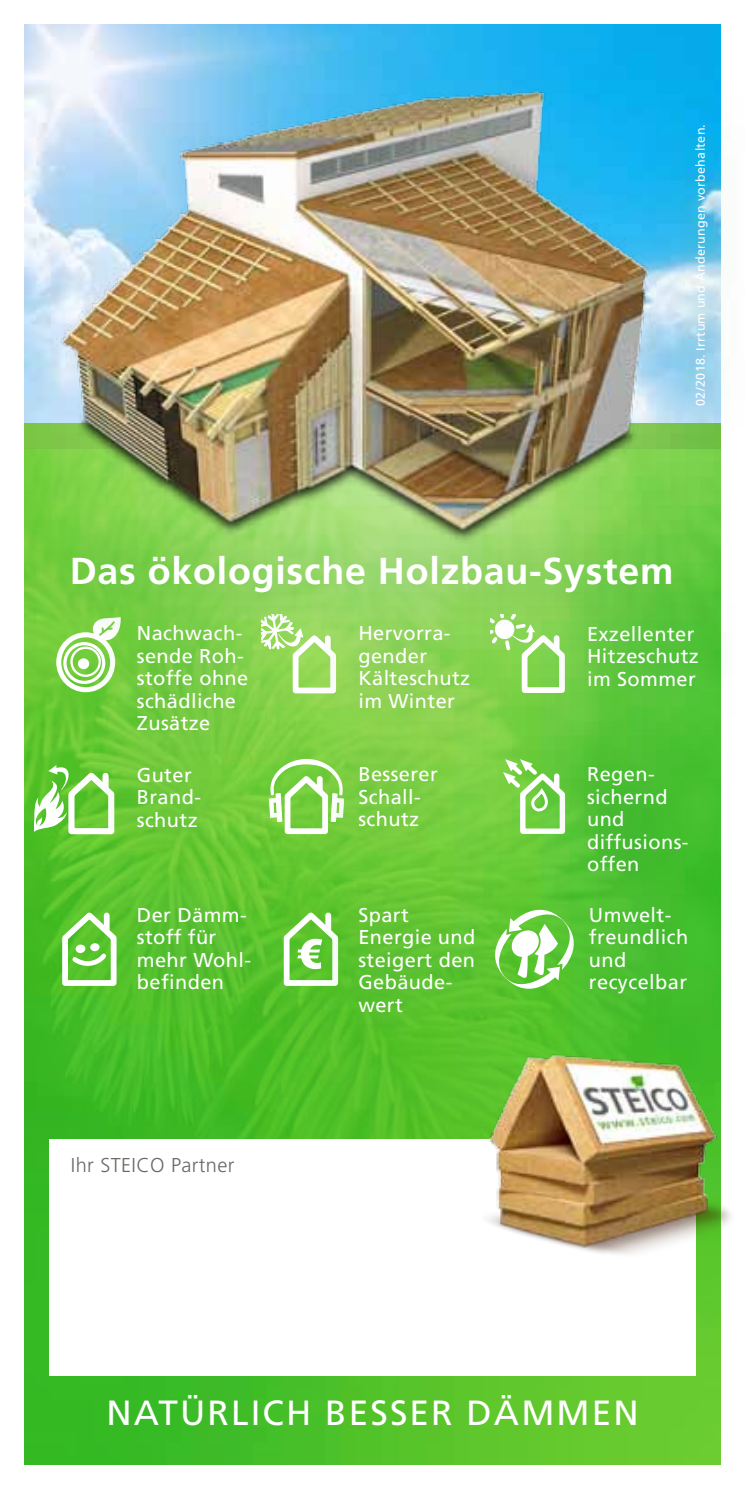
<style>
.page{position:relative;width:745px;height:1489px;background:#fff}
.page>*{position:absolute;margin:0;border:0;box-sizing:border-box;transform-origin:0 0}
.t1{font:700 37.5px "Frutiger";letter-spacing:.02em;color:#fff}
.t2{font:35px "Frutiger";letter-spacing:.06em;color:#fff}
.t3{font:20px/22.5px "Frutiger";letter-spacing:.02em;color:#fff}
.t4{font:300 20px "Frutiger";letter-spacing:.02em;color:#6a6864}
.t5{font:12.5px "Frutiger";letter-spacing:.02em;color:#fff}
</style>
<div class="page">
<img style="left:25px;top:25px;width:694px;height:425px">
<img style="left:25px;top:450px;width:694px;height:1013px">
<div style="left:56px;top:632px;width:59px;height:60px;border:5px solid #fff;border-radius:50%"></div>
<div style="left:63px;top:642px;width:42px;height:42px;border:3px solid #fff;border-radius:50%"></div>
<div style="left:70px;top:646px;width:31px;height:31px;border:2px solid #fff;border-radius:50%"></div>
<div style="left:78px;top:658px;width:11px;height:11px;background:#fff;border-radius:50%"></div>
<svg style="left:513px;top:641px;width:25px;height:54px"></svg>
<svg style="left:35px;top:765px;width:53px;height:72px"></svg>
<svg style="left:293px;top:641px;width:16px;height:55px"></svg>
<svg style="left:88px;top:641px;width:205px;height:140px;background:#7dce49"></svg>
<svg style="left:309px;top:641px;width:204px;height:116px;background:#8ed456"></svg>
<svg style="left:538px;top:578px;width:183px;height:141px;background:#62c843"></svg>
<svg style="left:663px;top:86px;width:58px;height:363px;background:#67c6e1"></svg>
<svg style="left:268px;top:759px;width:42px;height:78px"></svg>
<svg style="left:310px;top:719px;width:170px;height:141px;background:#80d049"></svg>
<svg style="left:502px;top:759px;width:36px;height:77px"></svg>
<svg style="left:538px;top:719px;width:183px;height:187px;background:#52c237"></svg>
<svg style="left:522px;top:906px;width:18px;height:85px"></svg>
<svg style="left:540px;top:859px;width:181px;height:181px;background:#4dc033"></svg>
<svg style="left:88px;top:720px;width:156px;height:139px;background:#71ca3e"></svg>
<svg style="left:88px;top:859px;width:203px;height:180px;background:#57c22d"></svg>
<svg style="left:59px;top:907px;width:60px;height:81px"></svg>
<svg style="left:75px;top:944px;width:11px;height:9px"></svg>
<svg style="left:90px;top:942px;width:10px;height:9px"></svg>
<svg style="left:24px;top:509px;width:696px;height:132px;background:#82d055"></svg>
<svg style="left:281px;top:907px;width:28px;height:81px"></svg>
<svg style="left:309px;top:860px;width:213px;height:200px;background:#63c636"></svg>
<img style="left:50px;top:82px;width:613px;height:461px">
<div style="left:49px;top:1139px;width:645px;height:236px;background:#fff"></div>
<img style="left:479px;top:1047px;width:252px;height:250px">
<p class="t5" style="left:692px;top:406px;width:284px;rotate:-90deg">02/2018. I rrtum und Änderungen vorbehalten.</p>
<h1 class="t1" style="left:70px;top:549px;width:605px">Das ökologische Holzbau-System</h1>
<p class="t3" style="left:137px;top:622px;width:113px">Nachwach&shy;sende Roh&shy;stoffe ohne schädliche<br>Zusätze</p>
<p class="t3" style="left:358px;top:622px;width:113px">H ervorra&shy;gender<br>Kälteschutz im Winter</p>
<p class="t3" style="left:586px;top:622px;width:113px">Exzellenter<br>H itzeschutz im Sommer</p>
<p class="t3" style="left:137px;top:763px;width:66px">Guter<br>Brand&shy;schutz</p>
<p class="t3" style="left:137px;top:903px;width:116px">Der Dämm&shy;stoff für mehr Wohl&shy;befinden</p>
<p class="t4" style="left:71px;top:1153px;width:165px">Ihr STEICO Partner</p>
<p class="t3" style="left:358px;top:763px;width:81px">Besserer<br>Schall&shy;schutz</p>
<p class="t3" style="left:586px;top:763px;width:101px">Regen&shy;sichernd und diffusions&shy;offen</p>
<p class="t3" style="left:588px;top:903px;width:101px">U mwelt&shy;freundlich und recycelbar</p>
<p class="t3" style="left:358px;top:903px;width:118px">Spart<br>Energie und steigert den<br>Gebäude&shy;wert</p>
<h2 class="t2" style="left:106px;top:1392px;width:527px">Natürlich Besser Dämmen</h2>
</div>
